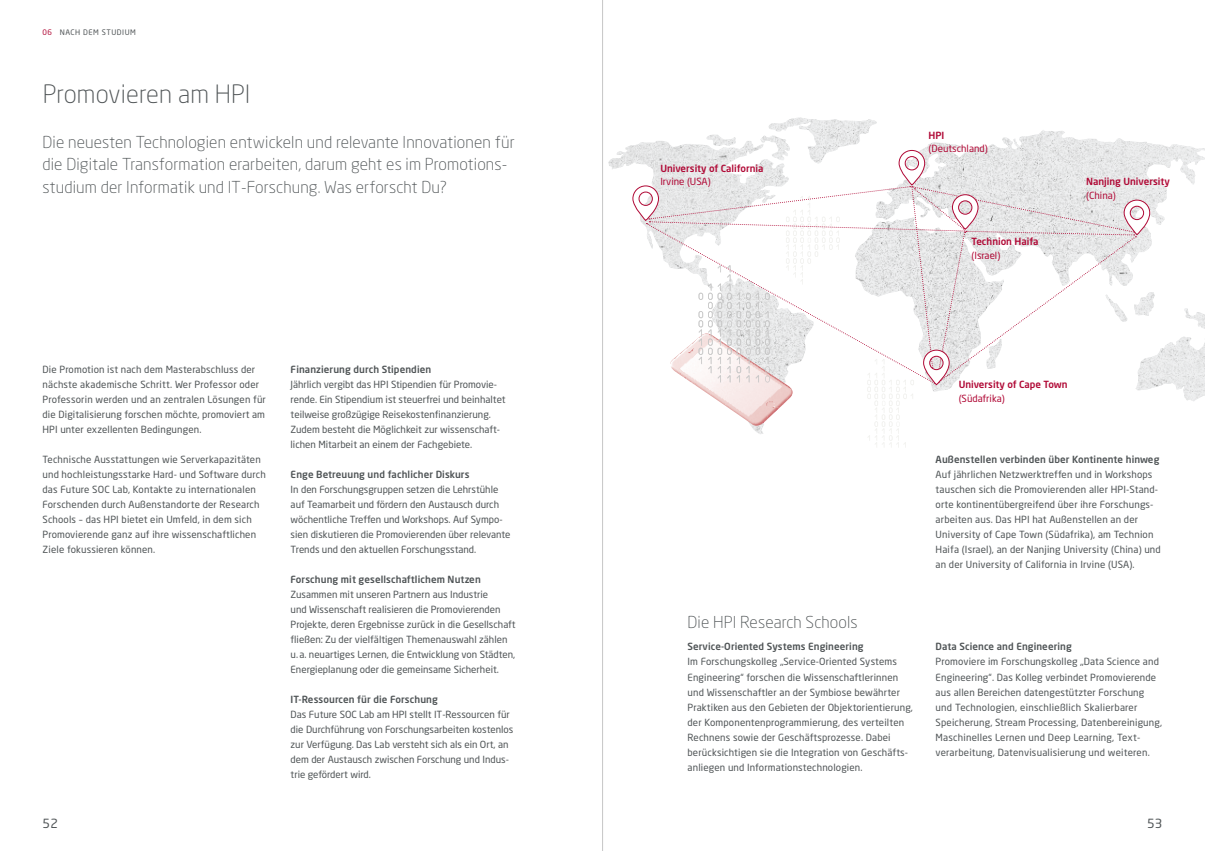
<style>
.page{position:relative;width:1205px;height:851px;background:#fff}
.page>*{position:absolute;margin:0;border:0;box-sizing:border-box;transform-origin:0 0}
.t1{font:300 25px "Neo Sans";letter-spacing:.01em;color:#4f5456}
.t2{font:300 16.25px/22.5px "Neo Sans";letter-spacing:.01em;color:#4f5456}
.t3{font:12.5px "Neo Sans";color:#4f5456}
.t4{font:9.75px/15px "Neo Sans";letter-spacing:.015em;color:#4f5456}
.t5{font:500 9.75px "Neo Sans";letter-spacing:.01em;color:#4f5456}
.t6{font:500 9.75px "Neo Sans";color:#b00835}
.t7{font:9.75px "Neo Sans";color:#b00835}
.t8{font:7.5px "Neo Sans";letter-spacing:.07em;color:#4f5456}
.s1{color:#b00835}
</style>
<div class="page">
<svg style="left:608px;top:126px;width:597px;height:275px"></svg>
<img style="left:769px;top:118px;width:270px;height:31px">
<svg style="left:632px;top:149px;width:518px;height:298px"></svg>
<hr style="left:602px;top:0;width:1px;height:850px;background:#c6c6c6">
<p class="t8" style="left:43px;top:28px;width:95px"><span class="s1">06</span> NACH DEM STUDIUM</p>
<h1 class="t1" style="left:43px;top:78px;width:209px">Promovieren am HPI</h1>
<h2 class="t2" style="left:43px;top:130px;width:474px">Die neuesten Technologien entwickeln und relevante Innovationen für die Digitale Transformation erarbeiten, darum geht es im Promotions&shy;studium der Informatik und IT-Forschung. Was erforscht Du?</h2>
<p class="t4" style="left:43px;top:361px;width:225px">Die Promotion ist nach dem Masterabschluss der nächste akademische Schritt. Wer Professor oder Professorin werden und an zentralen Lösungen für die Digitalisierung forschen möchte, promoviert am HPI unter exzellenten Bedingungen.</p>
<p class="t4" style="left:43px;top:451px;width:225px">Technische Ausstattungen wie Serverkapazitäten und hochleistungsstarke Hard- und Software durch das Future SOC Lab, Kontakte zu internationalen Forschenden durch Außenstandorte der Research Schools – das HPI bietet ein Umfeld, in dem sich Promovierende ganz auf ihre wissenschaftlichen Ziele fokussieren können.</p>
<p class="t5" style="left:291px;top:363px;width:142px">Finanzierung durch Stipendien</p>
<p class="t4" style="left:291px;top:376px;width:216px">Jährlich vergibt das HPI Stipendien für Promovie&shy;rende. Ein Stipendium ist steuerfrei und beinhaltet teilweise großzügige Reisekostenfinanzierung.<br>Zudem besteht die Möglichkeit zur wissenschaft&shy;lichen Mitarbeit an einem der Fachgebiete.</p>
<p class="t5" style="left:291px;top:468px;width:180px">Enge Betreuung und fachlicher Diskurs</p>
<p class="t4" style="left:291px;top:481px;width:221px">In den Forschungsgruppen setzen die Lehrstühle auf Teamarbeit und fördern den Austausch durch wöchentliche Treffen und Workshops. Auf Sympo&shy;sien diskutieren die Promovierenden über relevante Trends und den aktuellen Forschungsstand.</p>
<p class="t5" style="left:291px;top:573px;width:192px">Forschung mit gesellschaftlichem Nutzen</p>
<p class="t4" style="left:291px;top:586px;width:227px">Zusammen mit unseren Partnern aus Industrie<br>und Wissenschaft realisieren die Promovierenden Projekte, deren Ergebnisse zurück in die Gesellschaft fließen: Zu der vielfältigen Themenauswahl zählen u.a. neuartiges Lernen, die Entwicklung von Städten, Energieplanung oder die gemeinsame Sicherheit.</p>
<p class="t5" style="left:291px;top:693px;width:149px">IT-Ressourcen für die Forschung</p>
<p class="t4" style="left:291px;top:706px;width:224px">Das Future SOC Lab am HPI stellt IT-Ressourcen für die Durchführung von Forschungsarbeiten kostenlos zur Verfügung. Das Lab versteht sich als ein Ort, an dem der Austausch zwischen Forschung und Indus&shy;trie gefördert wird.</p>
<p class="t6" style="left:660px;top:162px;width:105px">University of California</p>
<p class="t7" style="left:660px;top:176px;width:52px">Irvine (USA)</p>
<p class="t6" style="left:928px;top:129px;width:17px">HPI</p>
<p class="t7" style="left:928px;top:143px;width:61px">(Deutschland)</p>
<p class="t6" style="left:971px;top:235px;width:69px">Technion Haifa</p>
<p class="t7" style="left:971px;top:249px;width:30px">(Israel)</p>
<p class="t6" style="left:1086px;top:175px;width:85px">Nanjing University</p>
<p class="t7" style="left:1086px;top:189px;width:31px">(China)</p>
<h2 class="t2" style="left:687px;top:610px;width:172px">Die HPI Research Schools</h2>
<p class="t5" style="left:687px;top:640px;width:178px">Service-Oriented Systems Engineering</p>
<p class="t4" style="left:687px;top:654px;width:227px">Im Forschungskolleg „Service-Oriented Systems Engineering“ forschen die Wissenschaftlerinnen und Wissenschaftler an der Symbiose bewährter Praktiken aus den Gebieten der Objektorientierung, der Komponentenprogrammierung, des verteilten Rechnens sowie der Geschäftsprozesse. Dabei berücksichtigen sie die Integration von Geschäfts&shy;anliegen und Informationstechnologien.</p>
<p class="t6" style="left:958px;top:378px;width:110px">University of Cape Town</p>
<p class="t7" style="left:958px;top:392px;width:48px">(Südafrika)</p>
<p class="t5" style="left:935px;top:453px;width:225px">Außenstellen verbinden über Kontinente hinweg</p>
<p class="t4" style="left:935px;top:466px;width:227px">Auf jährlichen Netzwerktreffen und in Workshops tauschen sich die Promovierenden aller HPI-Stand&shy;orte kontinentübergreifend über ihre Forschungs&shy;arbeiten aus. Das HPI hat Außenstellen an der University of Cape Town (Südafrika), am Technion Haifa (Israel), an der Nanjing University (China) und an der University of California in Irvine (USA).</p>
<p class="t5" style="left:935px;top:640px;width:138px">Data Science and Engineering</p>
<p class="t4" style="left:935px;top:654px;width:228px">Promoviere im Forschungskolleg „Data Science and Engineering“. Das Kolleg verbindet Promovierende aus allen Bereichen datengestützter Forschung und Technologien, einschließlich Skalierbarer Speicherung, Stream Processing, Datenbereinigung, Maschinelles Lernen und Deep Learning, Text&shy;verarbeitung, Datenvisualisierung und weiteren.</p>
<p class="t3" style="left:43px;top:815px;width:17px">52</p>
<p class="t3" style="left:1147px;top:815px;width:17px">53</p>
</div>
